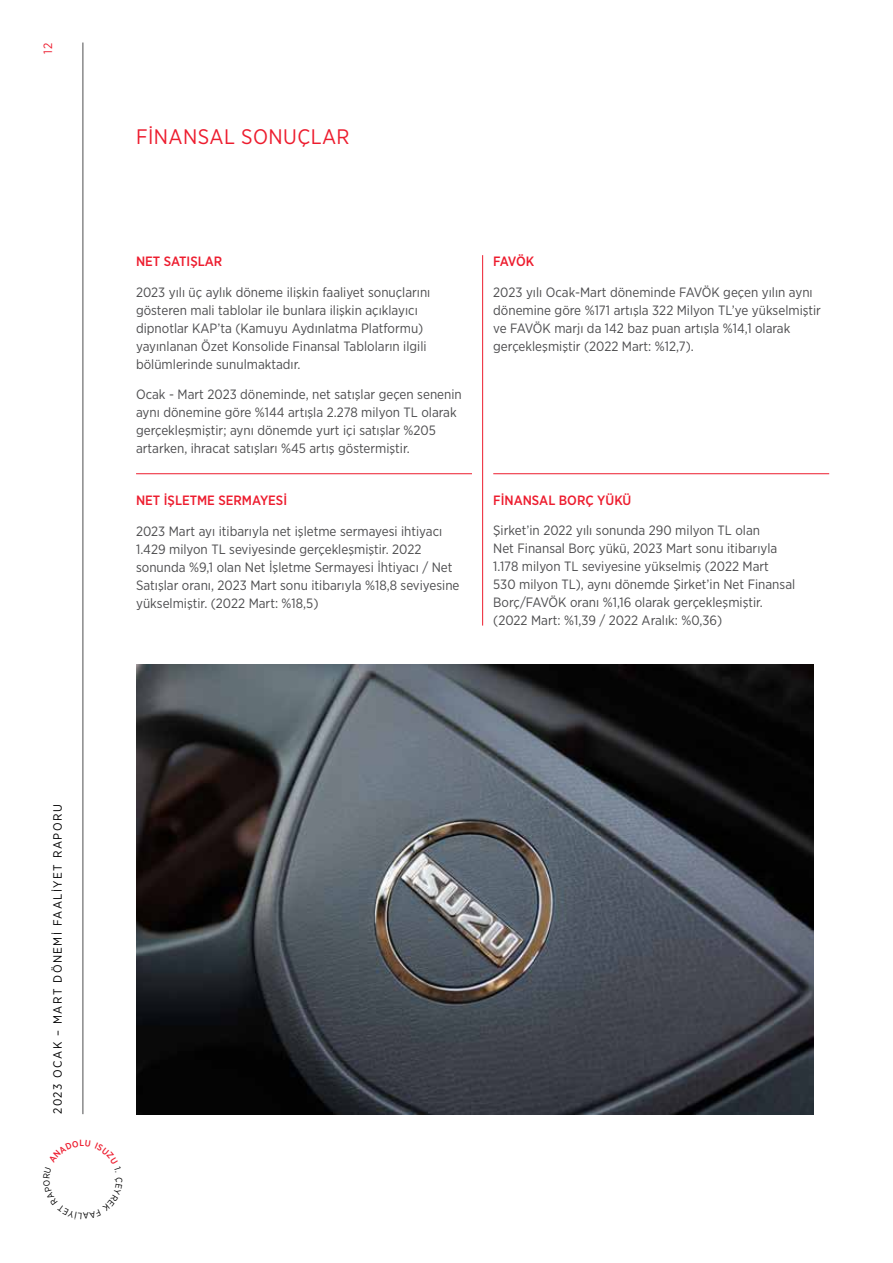
<style>
.page{position:relative;width:893px;height:1263px;background:#fff}
.page>*{position:absolute;margin:0;border:0;box-sizing:border-box;transform-origin:0 0}
.t1{font:21px "Gotham Narrow";letter-spacing:.02em;color:#ed1c2e}
.t2{font:13.5px/18px "Gotham Narrow";color:#4d4d4f}
.t3{font:500 13.5px "Gotham Narrow";color:#ed1c2e}
.t4{font:12px "Gotham Narrow";letter-spacing:.12em;color:#000}
.t5{font:12px "Gotham Narrow";color:#ed1c2e}
</style>
<div class="page">
<hr style="left:83px;top:43px;width:1px;height:1071px;background:#4d4d4f">
<img style="left:136px;top:664px;width:677px;height:450px">
<hr style="left:482px;top:255px;width:1px;height:370px;background:#ed1c2e">
<hr style="left:136px;top:473px;width:336px;height:1px;background:#ed1c2e">
<hr style="left:493px;top:473px;width:336px;height:1px;background:#ed1c2e">
<p class="t5" style="left:40px;top:54px;width:13px;rotate:-90deg">12</p>
<p class="t4" style="left:50px;top:1114px;width:311px;rotate:-90deg">2023 OCAK – MART DÖNEMİ FAALİYET RAPORU</p>
<h1 class="t1" style="left:136px;top:124px;width:215px">FİNANSAL SONUÇLAR</h1>
<p class="t3" style="left:136px;top:253px;width:88px">NET SATIŞLAR</p>
<p class="t2" style="left:136px;top:283px;width:296px">2023 yılı üç aylık döneme ilişkin faaliyet sonuçlarını gösteren mali tablolar ile bunlara ilişkin açıklayıcı dipnotlar KAP’ta (Kamuyu Aydınlatma Platformu) yayınlanan Özet Konsolide Finansal Tabloların ilgili bölümlerinde sunulmaktadır.</p>
<p class="t2" style="left:136px;top:385px;width:327px">Ocak - Mart 2023 döneminde, net satışlar geçen senenin aynı dönemine göre %144 artışla 2.278 milyon TL olarak gerçekleşmiştir; aynı dönemde yurt içi satışlar %205 artarken, ihracat satışları %45 artış göstermiştir.</p>
<p class="t3" style="left:136px;top:491px;width:153px">NET İŞLETME SERMAYESİ</p>
<p class="t2" style="left:136px;top:521px;width:325px">2023 Mart ayı itibarıyla net işletme sermayesi ihtiyacı 1.429 milyon TL seviyesinde gerçekleşmiştir. 2022 sonunda %9,1 olan Net İşletme Sermayesi İhtiyacı / Net Satışlar oranı, 2023 Mart sonu itibarıyla %18,8 seviyesine yükselmiştir. (2022 Mart: %18,5)</p>
<p class="t3" style="left:493px;top:253px;width:43px">FAVÖK</p>
<p class="t2" style="left:493px;top:283px;width:329px">2023 yılı Ocak-Mart döneminde FAVÖK geçen yılın aynı dönemine göre %171 artışla 322 Milyon TL’ye yükselmiştir ve FAVÖK marjı da 142 baz puan artışla %14,1 olarak gerçekleşmiştir (2022 Mart: %12,7).</p>
<p class="t3" style="left:493px;top:491px;width:140px">FİNANSAL BORÇ YÜKÜ</p>
<p class="t2" style="left:493px;top:521px;width:303px">Şirket’in 2022 yılı sonunda 290 milyon TL olan<br>Net Finansal Borç yükü, 2023 Mart sonu itibarıyla 1.178 milyon TL seviyesine yükselmiş (2022 Mart<br>530 milyon TL), aynı dönemde Şirket’in Net Finansal Borç/FAVÖK oranı %1,16 olarak gerçekleşmiştir. (2022 Mart: %1,39 / 2022 Aralık: %0,36)</p>
</div>
